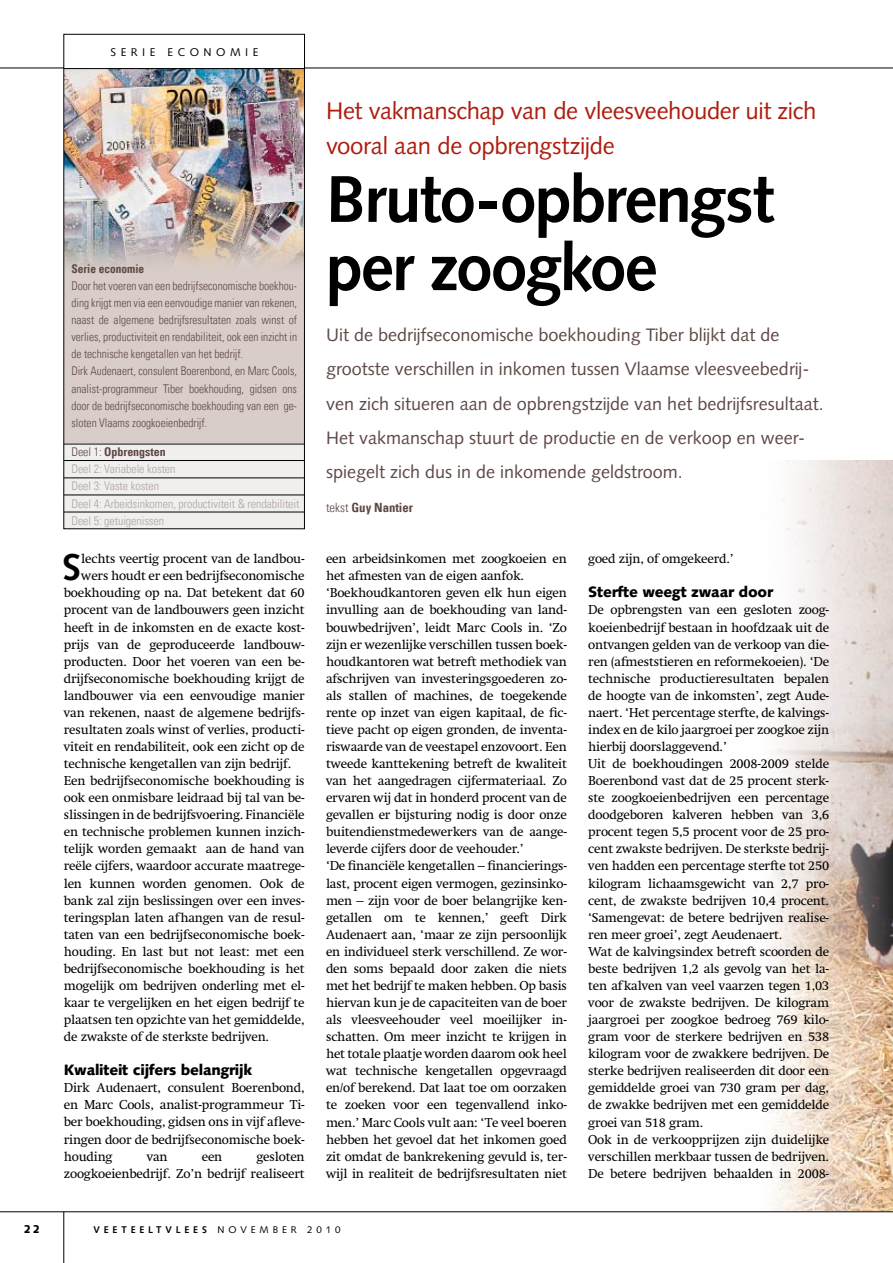
<style>
.page{position:relative;width:893px;height:1263px;background:#fff}
.page>*{position:absolute;margin:0;border:0;box-sizing:border-box;transform-origin:0 0}
.t1{font:700 66px/68.2px "Syntax LT Pro";letter-spacing:-.03em;color:#000}
.t2{font:700 37.35px "Syntax LT Pro";color:#000}
.t3{font:24px/34.2px "Syntax LT Pro";letter-spacing:-.015em;color:#ad1d0e}
.t4{font:18px/34.2px "Syntax LT Pro";color:#5e4845}
.t5{font:900 15px "Syntax LT Pro";letter-spacing:-.015em;color:#000}
.t6{font:13.2px/17.1px "Swift LT Pro";letter-spacing:-.015em;color:#000}
.t7{font:12.75px "Univers Com 67 Bold Cond";color:#5e4845}
.t8{font:12px/17.1px "Univers Com 47 Light Cond";color:#5e4845;scale:.95 1}
.t9{font:12px/17.1px "Univers Com 47 Light Cond";letter-spacing:-.005em;color:#b0a3a2}
.t10{font:12px "Univers Com 67 Bold Cond";color:#5e4845}
.t11{font:12px "Univers Com 67 Bold Cond";color:#5e4845;scale:.95 1}
.t12{font:11.25px "Syntax LT Pro";letter-spacing:.4em;color:#000}
.t13{font:900 11.25px "Syntax LT Pro";color:#000}
.t14{font:700 9.75px "Syntax LT Pro";letter-spacing:.4em;color:#000}
.t15{font:9.75px "Syntax LT Pro";letter-spacing:.4em;color:#000}
.s1{font-family:"Univers Com 47 Light Cond"}
</style>
<div class="page">
<div style="left:64px;top:68px;width:241px;height:376px;background:#d8cdc8"></div>
<img style="left:65px;top:70px;width:238px;height:196px">
<div style="left:64px;top:444px;width:241px;height:85px;background:#f1eeee"></div>
<div style="left:63px;top:68px;width:242px;height:461px;border:1px solid #000"></div>
<hr style="left:64px;top:444px;width:241px;height:1px;background:#000">
<hr style="left:64px;top:478px;width:241px;height:1px;background:#000">
<hr style="left:64px;top:460px;width:241px;height:1px;background:#000">
<hr style="left:64px;top:495px;width:241px;height:1px;background:#000">
<hr style="left:64px;top:512px;width:241px;height:1px;background:#000">
<img style="left:770px;top:461px;width:123px;height:750px">
<svg style="left:0;top:1211px;width:893px;height:52px"></svg>
<hr style="left:63px;top:1212px;width:1px;height:51px;background:#000">
<svg style="left:0;top:33px;width:893px;height:36px"></svg>
<p class="t12" style="left:111px;top:45px;width:142px">serie E CONOMIE</p>
<p class="t11" style="left:71px;top:261px;width:78px">Serie economie</p>
<p class="t8" style="left:71px;top:277px;width:239px">Door het voeren van een bedrijfseconomische boekhou&shy;ding krijgt men via een eenvoudige manier van rekenen, naast de algemene bedrijfsresultaten zoals winst of verlies, productiviteit en rendabiliteit, ook een inzicht in de technische kengetallen van het bedrijf.<br>Dirk Audenaert, consulent Boerenbond, en Marc Cools, analist-programmeur Tiber boekhouding, gidsen ons door de bedrijfseconomische boekhouding van een ge&shy;sloten Vlaams zoogkoeienbedrijf.</p>
<p class="t10" style="left:71px;top:445px;width:96px"><span class="s1">Deel 1:</span> Opbrengsten</p>
<p class="t9" style="left:71px;top:461px;width:230px">Deel 2: Variabele kosten<br>Deel 3: Vaste kosten<br>Deel 4: Arbeidsinkomen, productiviteit &amp; rendabiliteit<br>Deel 5: getuigenissen</p>
<h2 class="t2" style="left:62px;top:545px;width:20px">S</h2>
<p class="t6" style="left:81px;top:550px;width:225px">lechts veertig procent van de landbou-</p>
<p class="t6" style="left:81px;top:567px;width:225px">wers houdt er een bedrijfseconomische</p>
<p class="t6" style="left:64px;top:584px;width:242px">boekhouding op na. Dat betekent dat 60</p>
<p class="t6" style="left:64px;top:601px;width:242px">procent van de landbouwers geen inzicht</p>
<p class="t6" style="left:64px;top:618px;width:242px">heeft in de inkomsten en de exacte kost-</p>
<p class="t6" style="left:64px;top:635px;width:242px">prijs van de geproduceerde landbouw-</p>
<p class="t6" style="left:64px;top:653px;width:242px">producten. Door het voeren van een be-</p>
<p class="t6" style="left:64px;top:670px;width:242px">drijfseconomische boekhouding krijgt de</p>
<p class="t6" style="left:64px;top:687px;width:242px">landbouwer via een eenvoudige manier</p>
<p class="t6" style="left:64px;top:704px;width:242px">van rekenen, naast de algemene bedrijfs-</p>
<p class="t6" style="left:64px;top:721px;width:242px">resultaten zoals winst of verlies, producti-</p>
<p class="t6" style="left:64px;top:738px;width:242px">viteit en rendabiliteit, ook een zicht op de</p>
<p class="t6" style="left:64px;top:755px;width:229px">technische kengetallen van zijn bedrijf.</p>
<p class="t6" style="left:64px;top:772px;width:242px">Een bedrijfseconomische boekhouding is</p>
<p class="t6" style="left:64px;top:789px;width:242px">ook een onmisbare leidraad bij tal van be-</p>
<p class="t6" style="left:64px;top:806px;width:242px">slissingen in de bedrijfsvoering. Financiële</p>
<p class="t6" style="left:64px;top:823px;width:242px">en technische problemen kunnen inzich-</p>
<p class="t6" style="left:64px;top:840px;width:242px">telijk worden gemaakt aan de hand van</p>
<p class="t6" style="left:64px;top:857px;width:242px">reële cijfers, waardoor accurate maatrege-</p>
<p class="t6" style="left:64px;top:874px;width:242px">len kunnen worden genomen. Ook de</p>
<p class="t6" style="left:64px;top:891px;width:242px">bank zal zijn beslissingen over een inves-</p>
<p class="t6" style="left:64px;top:909px;width:242px">teringsplan laten afhangen van de resul-</p>
<p class="t6" style="left:64px;top:926px;width:242px">taten van een bedrijfseconomische boek-</p>
<p class="t6" style="left:64px;top:943px;width:242px">houding. En last but not least: met een</p>
<p class="t6" style="left:64px;top:960px;width:242px">bedrijfseconomische boekhouding is het</p>
<p class="t6" style="left:64px;top:977px;width:242px">mogelijk om bedrijven onderling met el-</p>
<p class="t6" style="left:64px;top:994px;width:242px">kaar te vergelijken en het eigen bedrijf te</p>
<p class="t6" style="left:64px;top:1011px;width:242px">plaatsen ten opzichte van het gemiddelde,</p>
<p class="t6" style="left:64px;top:1028px;width:207px">de zwakste of de sterkste bedrijven.</p>
<p class="t5" style="left:64px;top:1061px;width:190px">Kwaliteit cijfers belangrijk</p>
<p class="t6" style="left:64px;top:1079px;width:242px;text-align:justify">Dirk Audenaert, consulent Boerenbond, en Marc Cools, analist-programmeur Ti&shy;ber boekhouding, gidsen ons in vijf afleve&shy;ringen door de bedrijfseconomische boek&shy;houding</p>
<p class="t6" style="left:64px;top:1147px;width:242px;text-align:right">gesloten<br>zoogkoeienbedrijf. Zo’n bedrijf realiseert</p>
<p class="t6" style="left:147px;top:1147px;width:23px">van</p>
<p class="t6" style="left:202px;top:1147px;width:22px">een</p>
<h3 class="t3" style="left:326px;top:94px;width:492px">Het vakmanschap van de vleesveehouder uit zich vooral aan de opbrengstzijde</h3>
<h1 class="t1" style="left:326px;top:165px;width:450px">Bruto-opbrengst per zoogkoe</h1>
<p class="t4" style="left:326px;top:318px;width:499px">Uit de bedrijfseconomische boekhouding Tiber blijkt dat de grootste verschillen in inkomen tussen Vlaamse vleesveebedrij&shy;ven zich situeren aan de opbrengstzijde van het bedrijfsresultaat.<br>Het vakmanschap stuurt de productie en de verkoop en weer&shy;spiegelt zich dus in de inkomende geldstroom.</p>
<p class="t7" style="left:326px;top:500px;width:89px"><span class="s1">tekst</span> Guy Nantier</p>
<p class="t6" style="left:326px;top:550px;width:242px">een arbeidsinkomen met zoogkoeien en het afmesten van de eigen aanfok. ‘Boekhoudkantoren geven elk hun eigen invulling aan de boekhouding van land&shy;bouwbedrijven’, leidt Marc Cools in. ‘Zo zijn er wezenlijke verschillen tussen boek&shy;houdkantoren wat betreft methodiek van afschrijven van investeringsgoederen zo&shy;als stallen of machines, de toegekende rente op inzet van eigen kapitaal, de fic&shy;tieve pacht op eigen gronden, de inventa&shy;riswaarde van de veestapel enzovoort. Een tweede kanttekening betreft de kwaliteit van het aangedragen cijfermateriaal. Zo ervaren wij dat in honderd procent van de gevallen er bijsturing nodig is door onze buitendienstmedewerkers van de aange&shy;leverde cijfers door de veehouder.’<br>‘De financiële kengetallen – financierings&shy;last, procent eigen vermogen, gezinsinko&shy;men – zijn voor de boer belangrijke ken&shy;getallen om te kennen,’ geeft Dirk Audenaert aan, ‘maar ze zijn persoonlijk en individueel sterk verschillend. Ze wor&shy;den soms bepaald door zaken die niets met het bedrijf te maken hebben. Op basis hiervan kun je de capaciteiten van de boer als vleesveehouder veel moeilijker in&shy;schatten. Om meer inzicht te krijgen in het totale plaatje worden daarom ook heel wat technische kengetallen opgevraagd en/of berekend. Dat laat toe om oorzaken te zoeken voor een tegenvallend inko&shy;men.’ Marc Cools vult aan: ‘Te veel boeren hebben het gevoel dat het inkomen goed zit omdat de bankrekening gevuld is, ter&shy;wijl in realiteit de bedrijfsresultaten niet</p>
<p class="t6" style="left:588px;top:550px;width:147px">goed zijn, of omgekeerd.’</p>
<p class="t5" style="left:588px;top:583px;width:186px">Sterfte weegt zwaar door</p>
<p class="t6" style="left:588px;top:601px;width:242px">De opbrengsten van een gesloten zoog&shy;koeienbedrijf bestaan in hoofdzaak uit de ontvangen gelden van de verkoop van die&shy;ren (afmeststieren en reformekoeien). ‘De technische productieresultaten bepalen de hoogte van de inkomsten’, zegt Aude&shy;naert. ‘Het percentage sterfte, de kalvings&shy;index en de kilo jaargroei per zoogkoe zijn hierbij doorslaggevend.’<br>Uit de boekhoudingen 2008-2009 stelde Boerenbond vast dat de 25 procent sterk&shy;ste zoogkoeienbedrijven een percentage doodgeboren kalveren hebben van 3,6 procent tegen 5,5 procent voor de 25 pro&shy;cent zwakste bedrijven. De sterkste bedrij&shy;ven hadden een percentage sterfte tot 250 kilogram lichaamsgewicht van 2,7 pro&shy;cent, de zwakste bedrijven 10,4 procent. ‘Samengevat: de betere bedrijven realise&shy;ren meer groei’, zegt Aeudenaert.<br>Wat de kalvingsindex betreft scoorden de beste bedrijven 1,2 als gevolg van het la&shy;ten afkalven van veel vaarzen tegen 1,03 voor de zwakste bedrijven. De kilogram jaargroei per zoogkoe bedroeg 769 kilo&shy;gram voor de sterkere bedrijven en 538 kilogram voor de zwakkere bedrijven. De sterke bedrijven realiseerden dit door een gemiddelde groei van 730 gram per dag, de zwakke bedrijven met een gemiddelde groei van 518 gram.<br>Ook in de verkoopprijzen zijn duidelijke verschillen merkbaar tussen de bedrijven.<br>De betere bedrijven behaalden in 2008-</p>
<p class="t13" style="left:24px;top:1222px;width:18px">22</p>
<p class="t14" style="left:93px;top:1223px;width:91px">VEETEELTVlees</p>
<p class="t15" style="left:217px;top:1223px;width:11px">nov</p>
<p class="t15" style="left:251px;top:1223px;width:91px">ember 2010</p>
</div>
